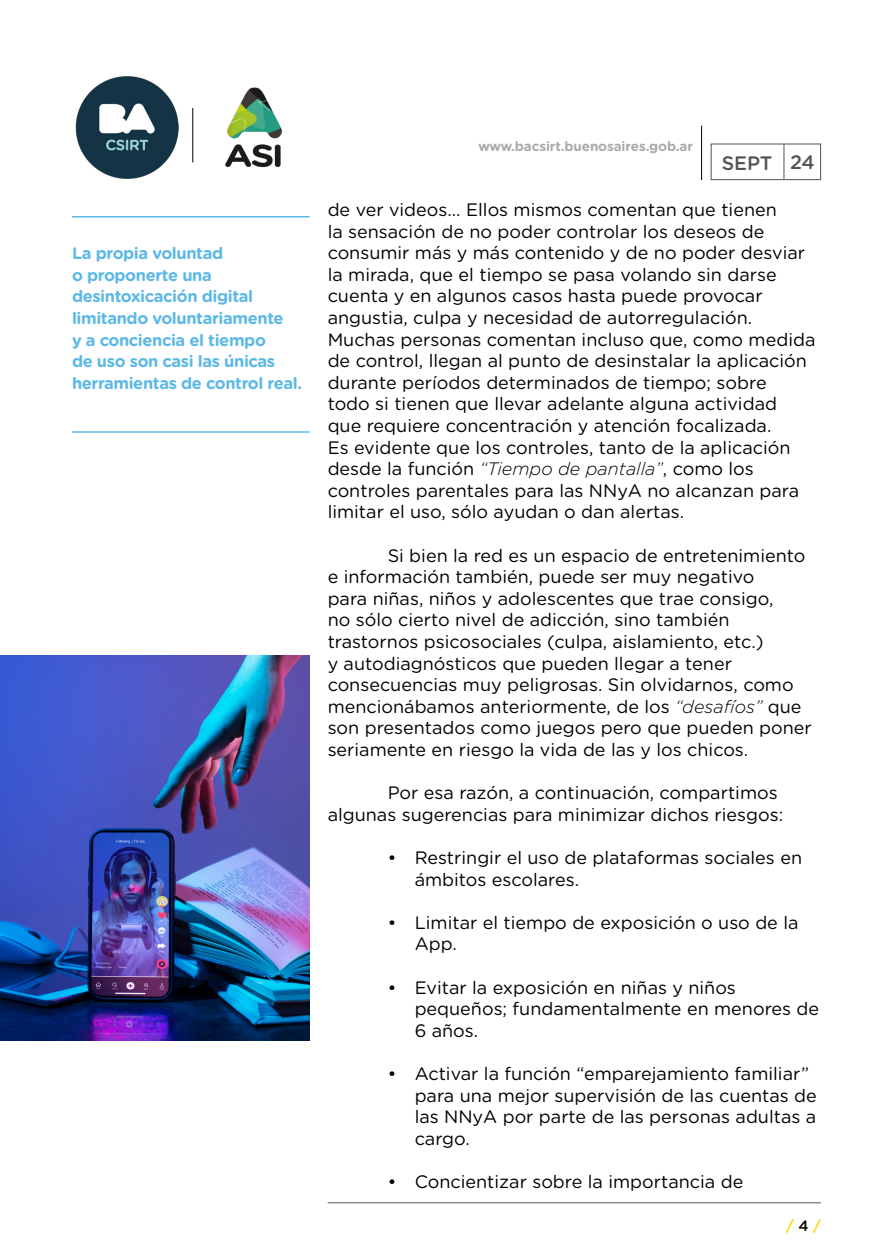
<style>
.page{position:relative;width:893px;height:1260px;background:#fff}
.page>*{position:absolute;margin:0;border:0;box-sizing:border-box;transform-origin:0 0}
.t1{font:500 19.5px "Gotham Rounded";letter-spacing:-.01em;color:#545454}
.t2{font:18px/21.6px "Gotham Rounded";color:#000}
.t3{font:700 16.5px/21.6px "Gotham Rounded";letter-spacing:-.025em;color:#5db8e6}
.t4{font:500 15px "Gotham Rounded";color:#fcd600}
.t5{font:700 13.5px "Gotham Rounded";letter-spacing:-.01em;color:#545454}
.s1{font-weight:300;font-style:italic}
.s2{color:#000}
</style>
<div class="page">
<div style="left:711px;top:144px;width:110px;height:36px;border:1px solid #545454"></div>
<hr style="left:784px;top:144px;width:1px;height:36px;background:#545454">
<hr style="left:193px;top:108px;width:1px;height:54px;background:#000">
<hr style="left:701px;top:126px;width:1px;height:54px;background:#000">
<img style="left:76px;top:76px;width:102px;height:102px">
<img style="left:225px;top:87px;width:57px;height:81px">
<hr style="left:72px;top:216px;width:238px;height:2px;background:#5db8e6">
<hr style="left:72px;top:431px;width:238px;height:2px;background:#5db8e6">
<hr style="left:328px;top:1203px;width:493px;height:1px;background:#545454">
<img style="left:0;top:655px;width:310px;height:385px">
<p class="t3" style="left:72px;top:242px;width:232px">La propia voluntad<br>o proponerte una desintoxicación digital limitando voluntariamente<br>y a conciencia el tiempo<br>de uso son casi las únicas herramientas de control real.</p>
<p class="t5" style="left:478px;top:137px;width:216px">www.bacsirt.buenosaires.gob.ar</p>
<p class="t1" style="left:722px;top:149px;width:94px">SEPT 24</p>
<p class="t2" style="left:328px;top:198px;width:489px">de ver videos... Ellos mismos comentan que tienen<br>la sensación de no poder controlar los deseos de consumir más y más contenido y de no poder desviar la mirada, que el tiempo se pasa volando sin darse cuenta y en algunos casos hasta puede provocar angustia, culpa y necesidad de autorregulación.<br>Muchas personas comentan incluso que, como medida de control, llegan al punto de desinstalar la aplicación durante períodos determinados de tiempo; sobre<br>todo si tienen que llevar adelante alguna actividad<br>que requiere concentración y atención focalizada.<br>Es evidente que los controles, tanto de la aplicación desde la función <span class="s1">“Tiempo de pantalla”</span>, como los controles parentales para las NNyA no alcanzan para limitar el uso, sólo ayudan o dan alertas.</p>
<p class="t2" style="left:328px;top:544px;width:486px;text-indent:60px">Si bien la red es un espacio de entretenimiento e información también, puede ser muy negativo<br>para niñas, niños y adolescentes que trae consigo,<br>no sólo cierto nivel de adicción, sino también trastornos psicosociales (culpa, aislamiento, etc.)<br>y autodiagnósticos que pueden llegar a tener consecuencias muy peligrosas. Sin olvidarnos, como mencionábamos anteriormente, de los <span class="s1">“desafíos”</span> que son presentados como juegos pero que pueden poner seriamente en riesgo la vida de las y los chicos.</p>
<p class="t2" style="left:328px;top:781px;width:457px;text-indent:60px">Por esa razón, a continuación, compartimos algunas sugerencias para minimizar dichos riesgos:</p>
<p class="t2" style="left:415px;top:846px;width:389px;text-indent:-27px">• Restringir el uso de plataformas sociales en ámbitos escolares.</p>
<p class="t2" style="left:415px;top:911px;width:385px;text-indent:-27px">• Limitar el tiempo de exposición o uso de la<br>App.</p>
<p class="t2" style="left:415px;top:976px;width:406px;text-indent:-27px">• Evitar la exposición en niñas y niños pequeños; fundamentalmente en menores de<br>6 años.</p>
<p class="t2" style="left:415px;top:1062px;width:404px;text-indent:-27px">• Activar la función “emparejamiento familiar” para una mejor supervisión de las cuentas de las NNyA por parte de las personas adultas a cargo.</p>
<p class="t2" style="left:388px;top:1170px;width:357px">• Concientizar sobre la importancia de</p>
<p class="t4" style="left:786px;top:1215px;width:36px">/ <span class="s2">4</span> /</p>
</div>
